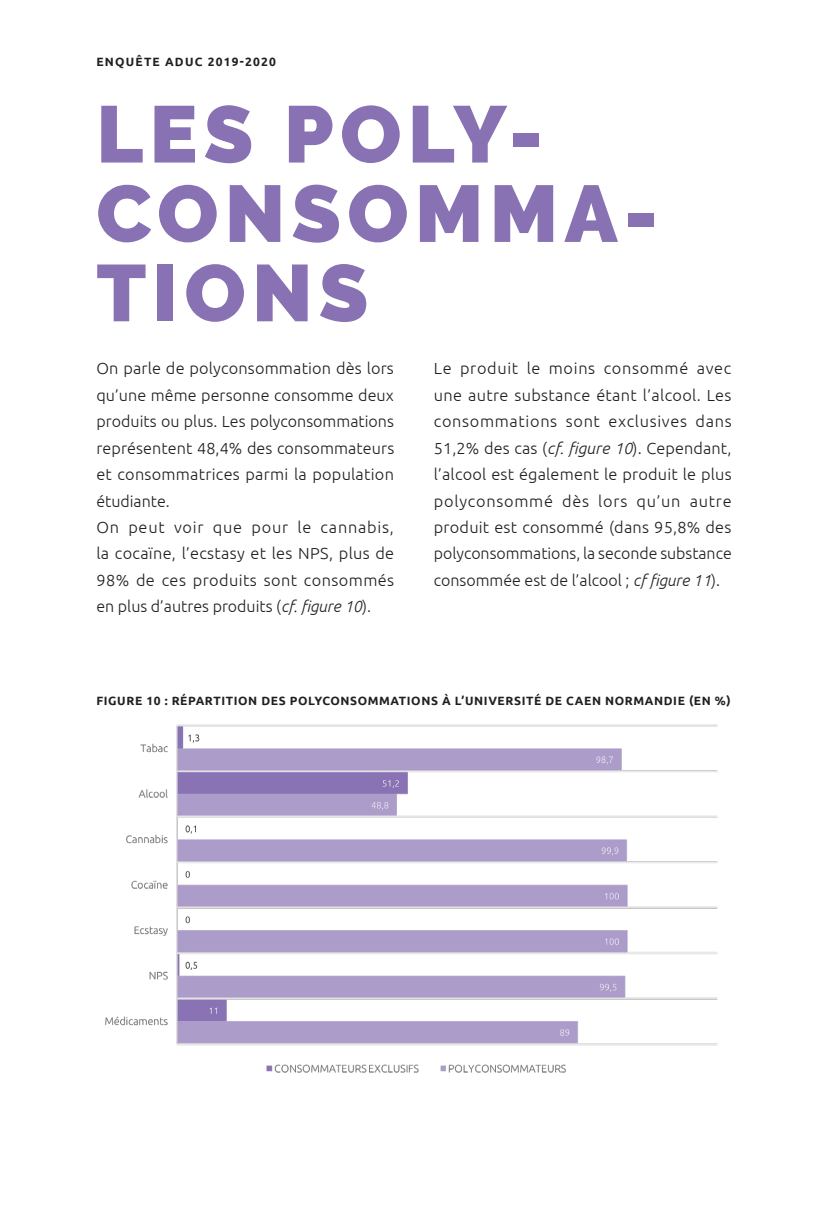
<style>
.page{position:relative;width:828px;height:1225px;background:#fff}
.page>*{position:absolute;margin:0;border:0;box-sizing:border-box;transform-origin:0 0}
.Titre_1{font:900 80px/79.4px "Raleway";letter-spacing:.08em;color:#8972b3}
.t1{font:300 16px/26.4px "Ubuntu";color:#231f20;text-align:justify}
.Titre_graphique{font:700 12px "Ubuntu";letter-spacing:.05em;color:#231f20}
.En-tête{font:700 12px "Ubuntu";letter-spacing:.1em;color:#231f20}
.s1{font-style:italic}
</style>
<div class="page">
<img style="left:105px;top:724px;width:613px;height:349px">
<p class="En-tête" style="left:96px;top:54px;width:181px">ENQUÊTE ADUC 2019-2020</p>
<p class="Titre_1" style="left:96px;top:95px;width:562px">LES POLY-<br>CONSOMMA-<br>TIONS</p>
<p class="t1" style="left:96px;top:355px;width:299px">On parle de polyconsommation dès lors qu’une même personne consomme deux produits ou plus. Les polyconsommations représentent 48,4% des consommateurs et consommatrices parmi la population étudiante.</p>
<p class="t1" style="left:96px;top:514px;width:299px">On peut voir que pour le cannabis, la cocaïne, l’ecstasy et les NPS, plus de 98% de ces produits sont consommés en plus d’autres produits (<span class="s1">cf. figure 10</span>).</p>
<p class="t1" style="left:434px;top:355px;width:299px">Le produit le moins consommé avec une autre substance étant l’alcool. Les consommations sont exclusives dans 51,2% des cas (<span class="s1">cf. figure 10</span>). Cependant, l’alcool est également le produit le plus polyconsommé dès lors qu’un autre produit est consommé (dans 95,8% des polyconsommations, la seconde substance consommée est de l’alcool ; <span class="s1">cf figure 11</span>).</p>
<p class="Titre_graphique" style="left:96px;top:693px;width:636px">FIGURE 10 : RÉPARTITION DES POLYCONSOMMATIONS À L’UNIVERSITÉ DE CAEN NORMANDIE (EN %)</p>
</div>
